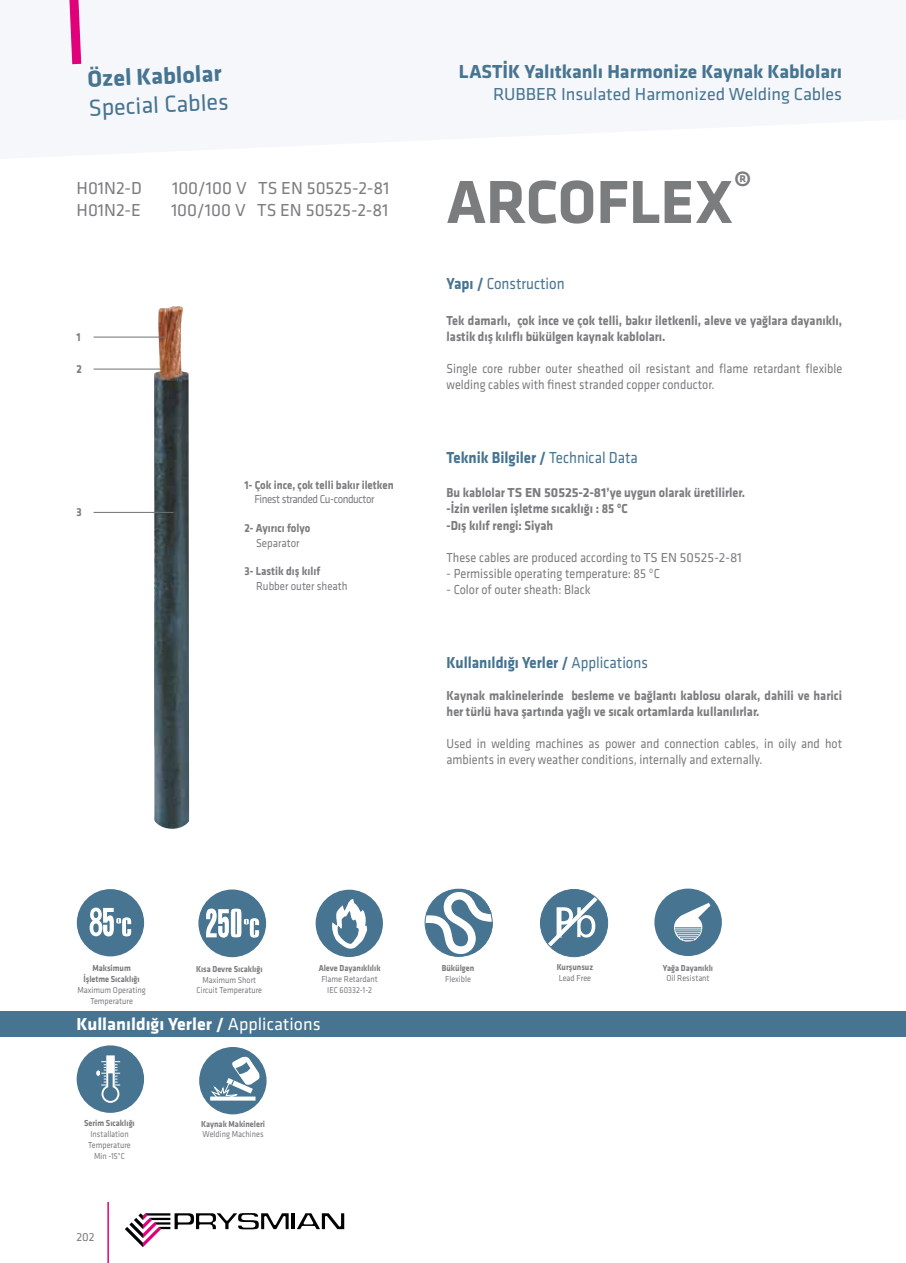
<style>
.page{position:relative;width:906px;height:1263px;background:#fff}
.page>*{position:absolute;margin:0;border:0;box-sizing:border-box;transform-origin:0 0}
.t1{font:700 63px "Klavika";color:#7b7c7e}
.t2{font:24px "Klavika";color:#467491}
.t3{font:700 24px "Klavika";color:#467491}
.t4{font:700 19.5px "Klavika";color:#467491}
.t5{font:18px "Klavika";color:#7b7c7e}
.t6{font:18px "Klavika";color:#467491}
.t7{font:700 18px "Klavika";color:#fff}
.t8{font:700 16.5px "Klavika";color:#467491;scale:.9 1}
.t9{font:16.5px "Klavika";color:#467491;scale:.9 1}
.t10{font:13.5px/16.2px "Klavika";color:#7b7c7e;scale:.9 1}
.t11{font:700 13.5px/16.2px "Klavika";color:#7b7c7e;scale:.9 1}
.t12{font:700 12px "Klavika";color:#7b7c7e;scale:.9 1}
.t13{font:12px "Klavika";letter-spacing:-.04em;color:#7b7c7e;scale:.9 1}
.t14{font:12px "Klavika";letter-spacing:-.005em;color:#7b7c7e;scale:.9 1}
.t15{font:12px "Klavika";letter-spacing:-.005em;color:#7b7c7e}
.t16{font:9px/10.8px "Klavika";color:#7b7c7e;text-align:center;scale:.9 1}
.t17{font:700 9px/10.8px "Klavika";color:#7b7c7e;text-align:center;scale:.9 1}
.s1{font-weight:700}
.s2{font-weight:400}
</style>
<div class="page">
<svg style="left:69px;top:0;width:13px;height:65px"></svg>
<img style="left:154px;top:306px;width:35px;height:523px">
<hr style="left:94px;top:337px;width:71px;height:1px;background:#707172">
<hr style="left:94px;top:369px;width:67px;height:1px;background:#707172">
<hr style="left:94px;top:512px;width:79px;height:1px;background:#707172">
<div style="left:0;top:1011px;width:906px;height:25px;background:#467491"></div>
<svg style="left:76px;top:889px;width:69px;height:68px"></svg>
<svg style="left:198px;top:889px;width:69px;height:69px"></svg>
<svg style="left:315px;top:889px;width:68px;height:68px"></svg>
<svg style="left:654px;top:888px;width:68px;height:68px"></svg>
<svg style="left:540px;top:889px;width:69px;height:69px"></svg>
<svg style="left:424px;top:888px;width:69px;height:69px"></svg>
<svg style="left:76px;top:1045px;width:69px;height:68px"></svg>
<svg style="left:199px;top:1047px;width:68px;height:68px"></svg>
<hr style="left:107px;top:1202px;width:2px;height:61px;background:#e2007a">
<hr style="left:292px;top:1213px;width:3px;height:16px;background:#000">
<svg style="left:297px;top:1213px;width:47px;height:16px"></svg>
<svg style="left:125px;top:1213px;width:164px;height:34px"></svg>
<h2 class="t3" style="left:87px;top:65px;width:136px;rotate:-2deg">Özel Kablolar</h2>
<h2 class="t2" style="left:88px;top:94px;width:141px;rotate:-2deg">Special Cables</h2>
<h3 class="t5" style="left:77px;top:178px;width:67px">H01N2-D</h3>
<h3 class="t5" style="left:172px;top:178px;width:219px">100/100 V TS EN 50525-2-81</h3>
<h3 class="t5" style="left:77px;top:200px;width:66px">H01N2-E</h3>
<h3 class="t5" style="left:171px;top:200px;width:219px">100/100 V TS EN 50525-2-81</h3>
<p class="t12" style="left:77px;top:330px;width:6px">1</p>
<p class="t12" style="left:77px;top:362px;width:8px">2</p>
<p class="t12" style="left:77px;top:505px;width:7px">3</p>
<p class="t12" style="left:244px;top:478px;width:167px">1- Çok ince, çok telli bakır iletken</p>
<p class="t13" style="left:254px;top:493px;width:135px">Finest stranded Cu-conductor</p>
<p class="t12" style="left:244px;top:522px;width:75px">2- Ayırıcı folyo</p>
<p class="t14" style="left:256px;top:536px;width:50px">Separator</p>
<p class="t12" style="left:244px;top:565px;width:86px">3- Lastik dış kılıf</p>
<p class="t14" style="left:256px;top:579px;width:103px">Rubber outer sheath</p>
<h3 class="t4" style="left:459px;top:61px;width:385px">LASTİK Yalıtkanlı Harmonize Kaynak Kabloları</h3>
<h3 class="t6" style="left:493px;top:84px;width:351px">RUBBER Insulated Harmonized Welding Cables</h3>
<h1 class="t1" style="left:446px;top:168px;width:307px">ARCOFLEX<sup>®</sup></h1>
<p class="t9" style="left:446px;top:274px;width:133px"><span class="s1">Yapı /</span> Construction</p>
<p class="t11" style="left:446px;top:312px;width:441px">Tek damarlı, çok ince ve çok telli, bakır iletkenli, aleve ve yağlara dayanıklı, lastik dış kılıflı bükülgen kaynak kabloları.</p>
<p class="t10" style="left:446px;top:361px;width:441px">Single core rubber outer sheathed oil resistant and flame retardant flexible welding cables with finest stranded copper conductor.</p>
<p class="t8" style="left:446px;top:448px;width:214px">Teknik Bilgiler / <span class="s2">Technical Data</span></p>
<p class="t11" style="left:446px;top:485px;width:333px">Bu kablolar TS EN 50525-2-81’ye uygun olarak üretilirler. -İzin verilen işletme sıcaklığı : 85 ºC<br>-Dış kılıf rengi: Siyah</p>
<p class="t10" style="left:446px;top:550px;width:329px">These cables are produced according to TS EN 50525-2-81</p>
<p class="t10" style="left:446px;top:566px;width:238px">- Permissible operating temperature: 85 ºC</p>
<p class="t10" style="left:446px;top:582px;width:162px">- Color of outer sheath: Black</p>
<p class="t8" style="left:446px;top:654px;width:225px">Kullanıldığı Yerler / <span class="s2">Applications</span></p>
<p class="t11" style="left:446px;top:687px;width:441px">Kaynak makinelerinde besleme ve bağlantı kablosu olarak, dahili ve harici her türlü hava şartında yağlı ve sıcak ortamlarda kullanılırlar.</p>
<p class="t10" style="left:446px;top:736px;width:441px">Used in welding machines as power and connection cables, in oily and hot ambients in every weather conditions, internally and externally.</p>
<p class="t17" style="left:84px;top:963px;width:64px">Maksimum<br>İşletme Sıcaklığı</p>
<p class="t16" style="left:77px;top:985px;width:78px">Maximum Operating<br>Temperature</p>
<p class="t17" style="left:196px;top:964px;width:75px">Kısa Devre Sıcaklığı</p>
<p class="t16" style="left:196px;top:974px;width:74px">Maximum Short<br>Circuit Temperature</p>
<p class="t17" style="left:319px;top:963px;width:70px">Aleve Dayanıklılık</p>
<p class="t16" style="left:321px;top:974px;width:64px">Flame Retardant<br>IEC 60332-1-2</p>
<h3 class="t7" style="left:77px;top:1014px;width:245px">Kullanıldığı Yerler / <span class="s2">Applications</span></h3>
<p class="t17" style="left:84px;top:1118px;width:58px">Serim Sıcaklığı</p>
<p class="t16" style="left:88px;top:1129px;width:49px">Installation<br>Temperature<br>Min -15°C</p>
<p class="t15" style="left:76px;top:1230px;width:20px">202</p>
<p class="t17" style="left:201px;top:1118px;width:72px">Kaynak Makineleri</p>
<p class="t16" style="left:203px;top:1129px;width:69px">Welding Machines</p>
<p class="t17" style="left:442px;top:963px;width:38px">Bükülgen</p>
<p class="t16" style="left:445px;top:974px;width:30px">Flexible</p>
<p class="t17" style="left:557px;top:962px;width:42px">Kurşunsuz</p>
<p class="t16" style="left:559px;top:973px;width:37px">Lead Free</p>
<p class="t17" style="left:663px;top:962px;width:57px">Yağa Dayanıklı</p>
<p class="t16" style="left:666px;top:973px;width:49px">Oil Resistant</p>
</div>
